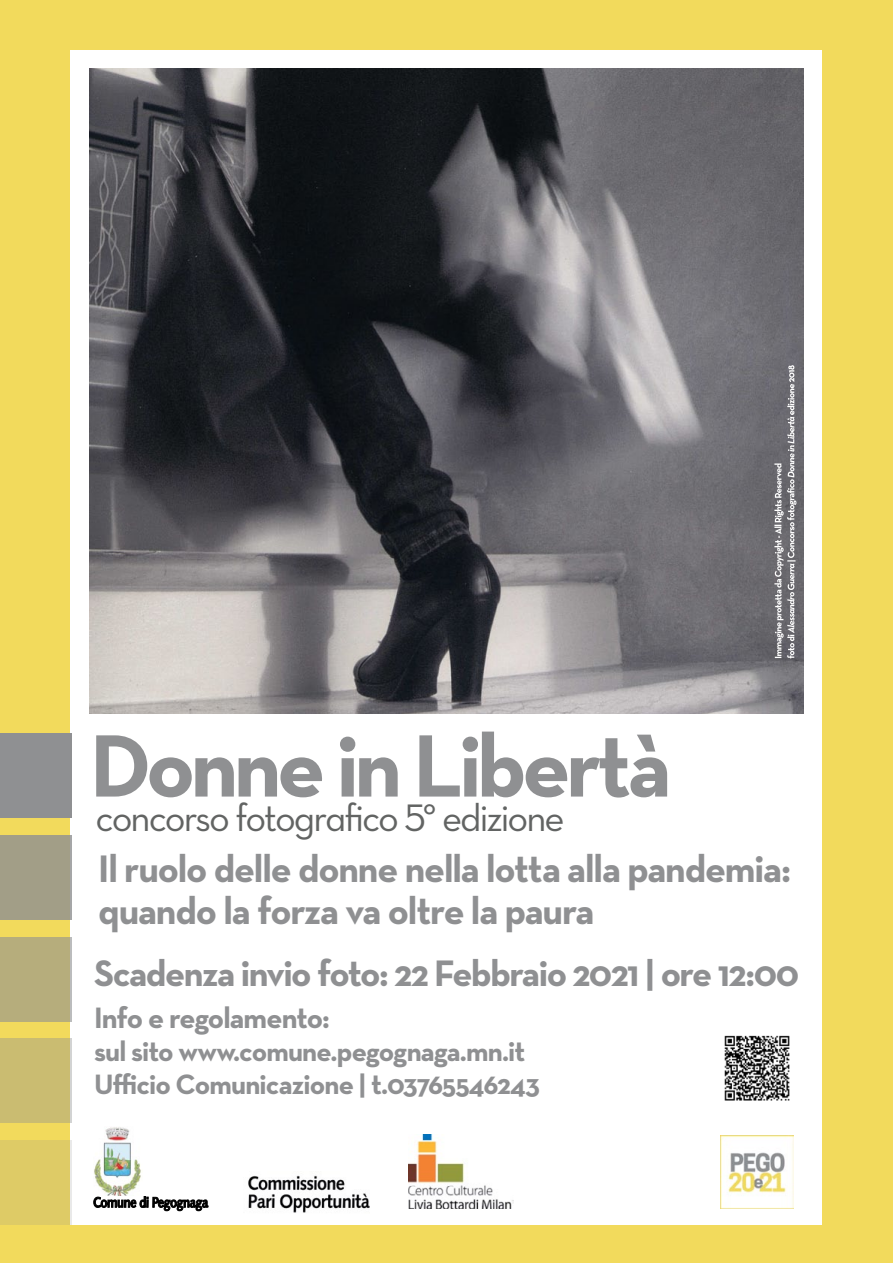
<style>
.page{position:relative;width:893px;height:1263px;background:#f2da5c}
.page>*{position:absolute;margin:0;border:0;box-sizing:border-box;transform-origin:0 0}
.t1{font:700 90px "Neutra Text";letter-spacing:-.05em;color:#8f9092}
.t2{font:700 39px/42px "Neutra Text";letter-spacing:-.03em;color:#8f9092}
.t3{font:39px "Neutra Text Book Alt";letter-spacing:-.05em;color:#626463}
.t4{font:700 37.5px "Neutra Text";letter-spacing:-.04em;color:#8f9092}
.t5{font:700 30px "Neutra Text";letter-spacing:-.035em;color:#8f9092}
.t6{font:700 28.5px/33px "Neutra Text";letter-spacing:-.03em;color:#8f9092}
</style>
<div class="page">
<div style="left:71px;top:50px;width:751px;height:1175px;background:#fff"></div>
<img style="left:94px;top:1127px;width:47px;height:68px">
<svg style="left:93px;top:1196px;width:116px;height:15px"></svg>
<img style="left:248px;top:1175px;width:121px;height:38px">
<img style="left:409px;top:1135px;width:105px;height:73px">
<img style="left:90px;top:68px;width:713px;height:645px">
<svg style="left:774px;top:365px;width:22px;height:293px;background:#88878c"></svg>
<img style="left:724px;top:1035px;width:66px;height:66px">
<div style="left:0;top:733px;width:71px;height:85px;background:#8f9092"></div>
<div style="left:0;top:835px;width:71px;height:84px;background:#a29e87"></div>
<div style="left:0;top:937px;width:71px;height:84px;background:#b6ad7c"></div>
<div style="left:0;top:1039px;width:71px;height:84px;background:#cabc71"></div>
<div style="left:0;top:1140px;width:71px;height:85px;background:#decb66"></div>
<img style="left:721px;top:1136px;width:72px;height:72px">
<h1 class="t1" style="left:90px;top:710px;width:583px">Donne in Libertà</h1>
<p class="t3" style="left:96px;top:794px;width:471px">concorso fotografico 5° edizione</p>
<p class="t2" style="left:98px;top:847px;width:694px">Il ruolo delle donne nella lotta alla pandemia: quando la forza va oltre la paura</p>
<p class="t4" style="left:94px;top:950px;width:706px">Scadenza invio foto: 22 Febbraio 2021 | ore 12:00</p>
<p class="t5" style="left:94px;top:999px;width:237px">Info e regolamento:</p>
<p class="t6" style="left:94px;top:1034px;width:447px">sul sito www.comune.pegognaga.mn.it<br>Ufficio Comunicazione | t.03765546243</p>
</div>
